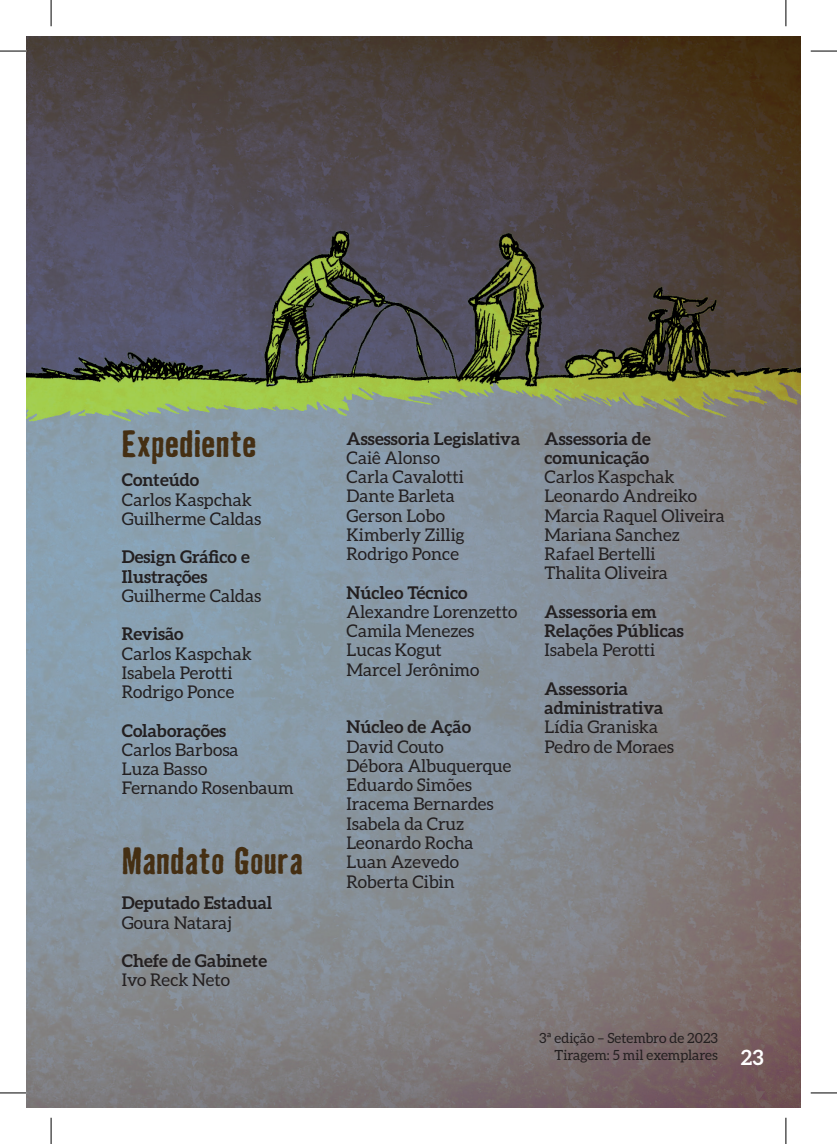
<style>
.page{position:relative;width:837px;height:1144px;background:#fff}
.page>*{position:absolute;margin:0;border:0;box-sizing:border-box;transform-origin:0 0}
.t1{font:700 35px "Badhouse";color:#452f13}
.t2{font:700 21px "Aleo";color:#fff}
.t3{font:17.5px/19.2px "Aleo";color:#231f20}
.t4{font:700 17.5px/19.2px "Aleo";color:#231f20}
.t5{font:14px/16.8px "Aleo";color:#231f20;text-align:right}
</style>
<div class="page">
<img style="left:26px;top:36px;width:774px;height:1072px">
<svg style="left:0;top:51px;width:26px;height:1px"></svg>
<svg style="left:810px;top:51px;width:26px;height:1px"></svg>
<svg style="left:0;top:1092px;width:26px;height:1px"></svg>
<svg style="left:810px;top:1092px;width:26px;height:1px"></svg>
<svg style="left:51px;top:0;width:1px;height:26px"></svg>
<svg style="left:51px;top:1118px;width:1px;height:26px"></svg>
<svg style="left:785px;top:0;width:1px;height:26px"></svg>
<svg style="left:785px;top:1118px;width:1px;height:26px"></svg>
<h1 class="t1" style="left:122px;top:419px;width:136px">Expediente</h1>
<p class="t4" style="left:122px;top:470px;width:79px">Conteúdo</p>
<p class="t3" style="left:122px;top:490px;width:141px">Carlos Kaspchak<br>Guilherme Caldas</p>
<p class="t4" style="left:122px;top:547px;width:129px">Design Gráfico e<br>Ilustrações</p>
<p class="t3" style="left:122px;top:586px;width:141px">Guilherme Caldas</p>
<p class="t4" style="left:122px;top:624px;width:63px">Revisão</p>
<p class="t3" style="left:122px;top:644px;width:132px">Carlos Kaspchak<br>Isabela Perotti<br>Rodrigo Ponce</p>
<p class="t4" style="left:122px;top:720px;width:106px">Colaborações</p>
<p class="t3" style="left:122px;top:740px;width:173px">Carlos Barbosa<br>Luza Basso<br>Fernando Rosenbaum</p>
<h1 class="t1" style="left:122px;top:835px;width:183px">Mandato Goura</h1>
<p class="t4" style="left:122px;top:893px;width:152px">Deputado Estadual</p>
<p class="t3" style="left:122px;top:912px;width:111px">Goura Nataraj</p>
<p class="t4" style="left:122px;top:951px;width:147px">Chefe de Gabinete</p>
<p class="t3" style="left:122px;top:970px;width:110px">Ivo Reck Neto</p>
<p class="t4" style="left:346px;top:428px;width:175px">Assessoria Legislativa</p>
<p class="t3" style="left:346px;top:448px;width:120px">Caiê Alonso<br>Carla Cavalotti<br>Dante Barleta<br>Gerson Lobo<br>Kimberly Zillig<br>Rodrigo Ponce</p>
<p class="t4" style="left:346px;top:582px;width:123px">Núcleo Técnico</p>
<p class="t3" style="left:346px;top:602px;width:172px">Alexandre Lorenzetto<br>Camila Menezes<br>Lucas Kogut<br>Marcel Jerônimo</p>
<p class="t4" style="left:346px;top:717px;width:126px">Núcleo de Ação</p>
<p class="t3" style="left:346px;top:737px;width:166px">David Couto<br>Débora Albuquerque<br>Eduardo Simões<br>Iracema Bernardes<br>Isabela da Cruz<br>Leonardo Rocha<br>Luan Azevedo<br>Roberta Cibin</p>
<p class="t4" style="left:544px;top:428px;width:108px">Assessoria de comunicação</p>
<p class="t3" style="left:544px;top:467px;width:181px">Carlos Kaspchak<br>Leonardo Andreiko<br>Marcia Raquel Oliveira<br>Mariana Sanchez<br>Rafael Bertelli<br>Thalita Oliveira</p>
<p class="t4" style="left:544px;top:602px;width:141px">Assessoria em<br>Relações Públicas</p>
<p class="t3" style="left:544px;top:640px;width:112px">Isabela Perotti</p>
<p class="t4" style="left:544px;top:679px;width:120px">Assessoria administrativa</p>
<p class="t3" style="left:544px;top:717px;width:131px">Lídia Graniska<br>Pedro de Moraes</p>
<p class="t5" style="left:539px;top:1029px;width:180px">3ª edição – Setembro de 2023<br>Tiragem: 5 mil exemplares</p>
<p class="t2" style="left:740px;top:1045px;width:24px">23</p>
</div>
